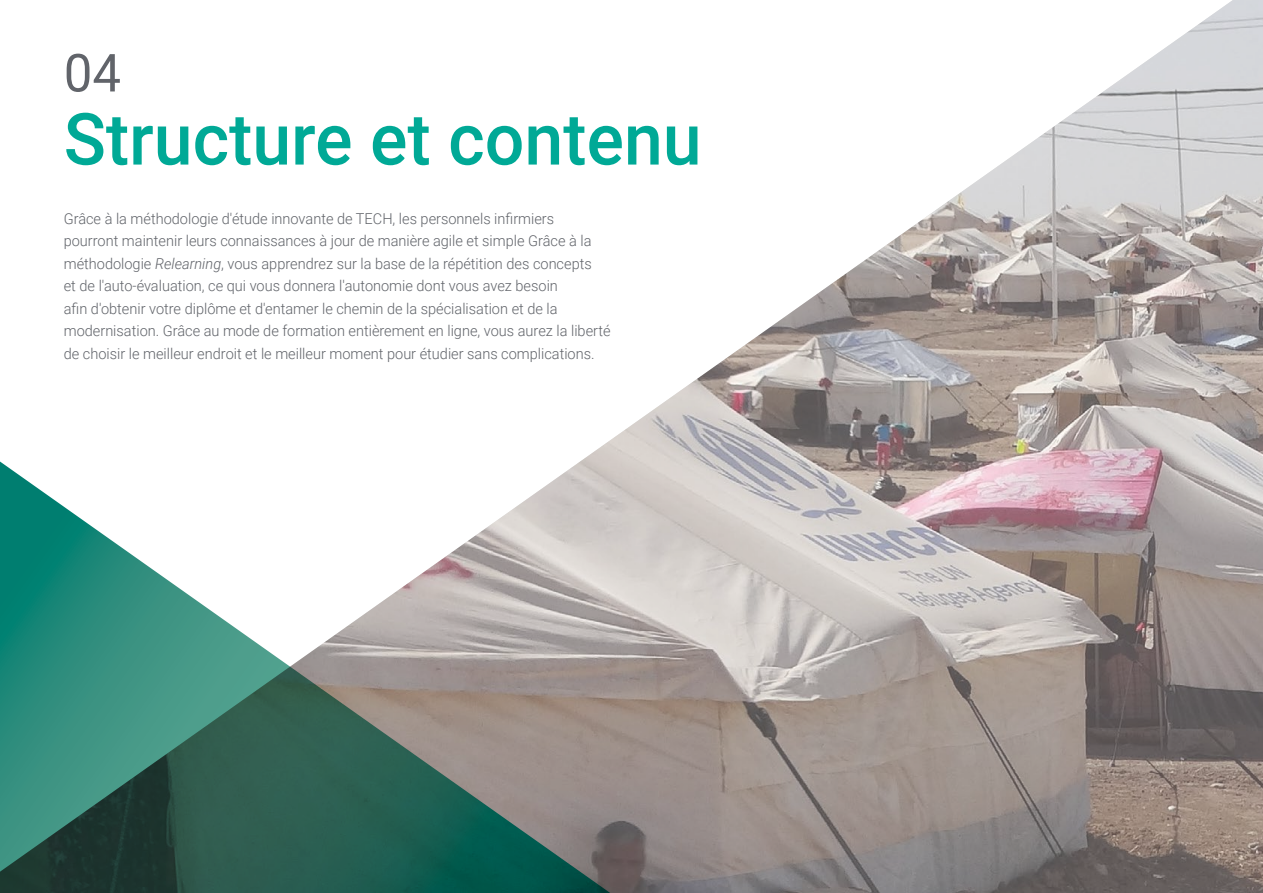
<style>
.page{position:relative;width:1263px;height:893px;background:#fff}
.page>*{position:absolute;margin:0;border:0;box-sizing:border-box;transform-origin:0 0}
.t1{font:500 72px "Roboto";color:#00a996}
.t2{font:52.5px "Roboto";color:#61646a}
.t3{font:300 15px/22.5px "Roboto";color:#61646a}
.s1{font-style:italic}
</style>
<div class="page">
<img style="left:602px;top:0;width:661px;height:893px">
<svg style="left:0;top:446px;width:640px;height:447px"></svg>
<h2 class="t2" style="left:64px;top:36px;width:59px">04</h2>
<h1 class="t1" style="left:64px;top:89px;width:639px">Structure et contenu</h1>
<p class="t3" style="left:64px;top:207px;width:548px">Grâce à la méthodologie d'étude innovante de TECH, les personnels infirmiers pourront maintenir leurs connaissances à jour de manière agile et simple Grâce à la méthodologie <span class="s1">Relearning</span>, vous apprendrez sur la base de la répétition des concepts<br>et de l'auto-évaluation, ce qui vous donnera l'autonomie dont vous avez besoin<br>afin d'obtenir votre diplôme et d'entamer le chemin de la spécialisation et de la modernisation. Grâce au mode de formation entièrement en ligne, vous aurez la liberté de choisir le meilleur endroit et le meilleur moment pour étudier sans complications.</p>
</div>
